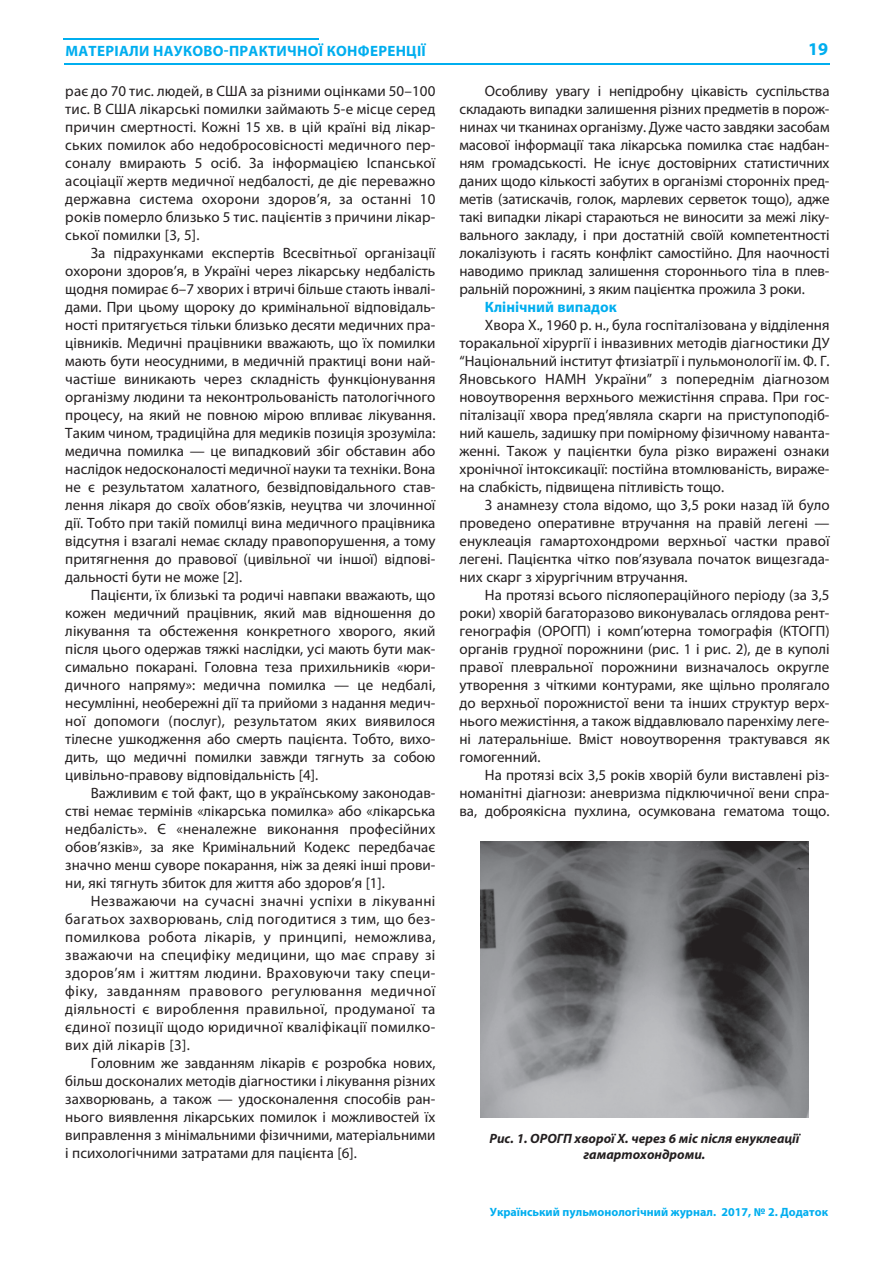
<style>
.page{position:relative;width:893px;height:1263px;background:#fff}
.page>*{position:absolute;margin:0;border:0;box-sizing:border-box;transform-origin:0 0}
.t1{font:700 18px "Myriad Pro";color:#00aeef}
.t2{font:15px/18px "Myriad Pro";color:#231f20;text-align:justify}
.t3{font:700 15px "Myriad Pro";letter-spacing:.02em;color:#00aeef}
.t4{font:700 15px "Myriad Pro";color:#00aeef}
.t5{font:italic 700 13.5px/16.2px "Myriad Pro";color:#231f20;text-align:center}
.t6{font:700 12px "Myriad Pro";color:#00aeef}
</style>
<div class="page">
<hr style="left:64px;top:63px;width:765px;height:2px;background:#00aeef">
<hr style="left:64px;top:38px;width:255px;height:2px;background:#00aeef">
<img style="left:480px;top:842px;width:328px;height:276px">
<p class="t3" style="left:65px;top:45px;width:362px">МАТЕРІАЛИ НАУКОВО-ПРАКТИЧНОЇ КОНФЕРЕНЦІЇ</p>
<p class="t1" style="left:808px;top:42px;width:21px">19</p>
<p class="t2" style="left:65px;top:83px;width:371px">рає до 70 тис. людей, в США за різними оцінками 50–100 тис. В США лікарські помилки займають 5-е місце серед причин смертності. Кожні 15 хв. в цій країні від лікар&shy;ських помилок або недобросовісності медичного пер&shy;соналу вмирають 5 осіб. За інформацією Іспанської асоціації жертв медичної недбалості, де діє переважно державна система охорони здоров’я, за останні 10 років померло близько 5 тис. пацієнтів з причини лікар&shy;ської помилки [3, 5].</p>
<p class="t2" style="left:65px;top:245px;width:371px;text-indent:26px">За підрахунками експертів Всесвітньої організації охорони здоров’я, в Україні через лікарську недбалість щодня помирає 6–7 хворих і втричі більше стають інвалі&shy;дами. При цьому щороку до кримінальної відповідаль&shy;ності притягується тільки близько десяти медичних пра&shy;цівників. Медичні працівники вважають, що їх помилки мають бути неосудними, в медичній практиці вони най&shy;частіше виникають через складність функціонування організму людини та неконтрольованість патологічного процесу, на який не повною мірою впливає лікування.<br>Таким чином, традиційна для медиків позиція зрозуміла: медична помилка — це випадковий збіг обставин або наслідок недосконалості медичної науки та техніки. Вона не є результатом халатного, безвідповідального став&shy;лення лікаря до своїх обов’язків, неуцтва чи злочинної дії. Тобто при такій помилці вина медичного працівника відсутня і взагалі немає складу правопорушення, а тому притягнення до правової (цивільної чи іншої) відпові&shy;дальності бути не може [2].</p>
<p class="t2" style="left:65px;top:587px;width:371px;text-indent:26px">Пацієнти, їх близькі та родичі навпаки вважають, що кожен медичний працівник, який мав відношення до лікування та обстеження конкретного хворого, який після цього одержав тяжкі наслідки, усі мають бути мак&shy;симально покарані. Головна теза прихильників «юри&shy;дичного напряму»: медична помилка — це недбалі, несумлінні, необережні дії та прийоми з надання медич&shy;ної допомоги (послуг), результатом яких виявилося тілесне ушкодження або смерть пацієнта. Тобто, вихо&shy;дить, що медичні помилки завжди тягнуть за собою цивільно-правову відповідальність [4].</p>
<p class="t2" style="left:65px;top:785px;width:371px;text-indent:26px">Важливим є той факт, що в українському законодав&shy;стві немає термінів «лікарська помилка» або «лікарська недбалість». Є «неналежне виконання професійних обов’язків», за яке Кримінальний Кодекс передбачає значно менш суворе покарання, ніж за деякі інші прови&shy;ни, які тягнуть збиток для життя або здоров’я [1].</p>
<p class="t2" style="left:65px;top:893px;width:371px;text-indent:26px">Незважаючи на сучасні значні успіхи в лікуванні багатьох захворювань, слід погодитися з тим, що без&shy;помилкова робота лікарів, у принципі, неможлива, зважаючи на специфіку медицини, що має справу зі здоров’ям і життям людини. Враховуючи таку специ&shy;фіку, завданням правового регулювання медичної діяльності є вироблення правильної, продуманої та єдиної позиції щодо юридичної кваліфікації помилко&shy;вих дій лікарів [3].</p>
<p class="t2" style="left:65px;top:1055px;width:371px;text-indent:26px">Головним же завданням лікарів є розробка нових, більш досконалих методів діагностики і лікування різних захворювань, а також — удосконалення способів ран&shy;нього виявлення лікарських помилок і можливостей їх виправлення з мінімальними фізичними, матеріальними і психологічними затратами для пацієнта [6].</p>
<p class="t2" style="left:459px;top:83px;width:371px;text-indent:26px">Особливу увагу і непідробну цікавість суспільства складають випадки залишення різних предметів в порож&shy;нинах чи тканинах організму. Дуже часто завдяки засобам масової інформації така лікарська помилка стає надбан&shy;ням громадськості. Не існує достовірних статистичних даних щодо кількості забутих в організмі сторонніх пред&shy;метів (затискачів, голок, марлевих серветок тощо), адже такі випадки лікарі стараються не виносити за межі ліку&shy;вального закладу, і при достатній своїй компетентності локалізують і гасять конфлікт самостійно. Для наочності наводимо приклад залишення стороннього тіла в плев&shy;ральній порожнині, з яким пацієнтка прожила 3 роки.</p>
<p class="t4" style="left:485px;top:302px;width:133px">Клінічний випадок</p>
<p class="t2" style="left:459px;top:317px;width:371px;text-indent:26px">Хвора Х., 1960 р. н., була госпіталізована у відділення торакальної хірургії і інвазивних методів діагностики ДУ “Національний інститут фтизіатрії і пульмонології ім. Ф. Г.<br>Яновського НАМН України” з попереднім діагнозом новоутворення верхнього межистіння справа. При гос&shy;піталізації хвора пред’являла скарги на приступоподіб&shy;ний кашель, задишку при помірному фізичному наванта&shy;женні. Також у пацієнтки була різко виражені ознаки хронічної інтоксикації: постійна втомлюваність, вираже&shy;на слабкість, підвищена пітливість тощо.</p>
<p class="t2" style="left:459px;top:497px;width:371px;text-indent:26px">З анамнезу стола відомо, що 3,5 роки назад їй було проведено оперативне втручання на правій легені — енуклеація гамартохондроми верхньої частки правої легені. Пацієнтка чітко пов’язувала початок вищезгада&shy;них скарг з хірургічним втручання.</p>
<p class="t2" style="left:459px;top:587px;width:371px;text-indent:26px">На протязі всього післяопераційного періоду (за 3,5 роки) хворій багаторазово виконувалась оглядова рент&shy;генографія (ОРОГП) і комп’ютерна томографія (КТОГП) органів грудної порожнини (рис. 1 і рис. 2), де в куполі правої плевральної порожнини визначалось округле утворення з чіткими контурами, яке щільно пролягало до верхньої порожнистої вени та інших структур верх&shy;нього межистіння, а також віддавлювало паренхіму леге&shy;ні латеральніше. Вміст новоутворення трактувався як гомогенний.</p>
<p class="t2" style="left:459px;top:767px;width:371px;text-indent:26px">На протязі всіх 3,5 років хворій були виставлені різ&shy;номанітні діагнози: аневризма підключичної вени спра&shy;ва, доброякісна пухлина, осумкована гематома тощо.</p>
<p class="t5" style="left:489px;top:1131px;width:311px">Рис. 1. ОРОГП хворої Х. через 6 міс після енуклеації гамартохондроми.</p>
<p class="t6" style="left:490px;top:1207px;width:339px">Український пульмонологічний журнал. 2017, № 2. Додаток</p>
</div>
